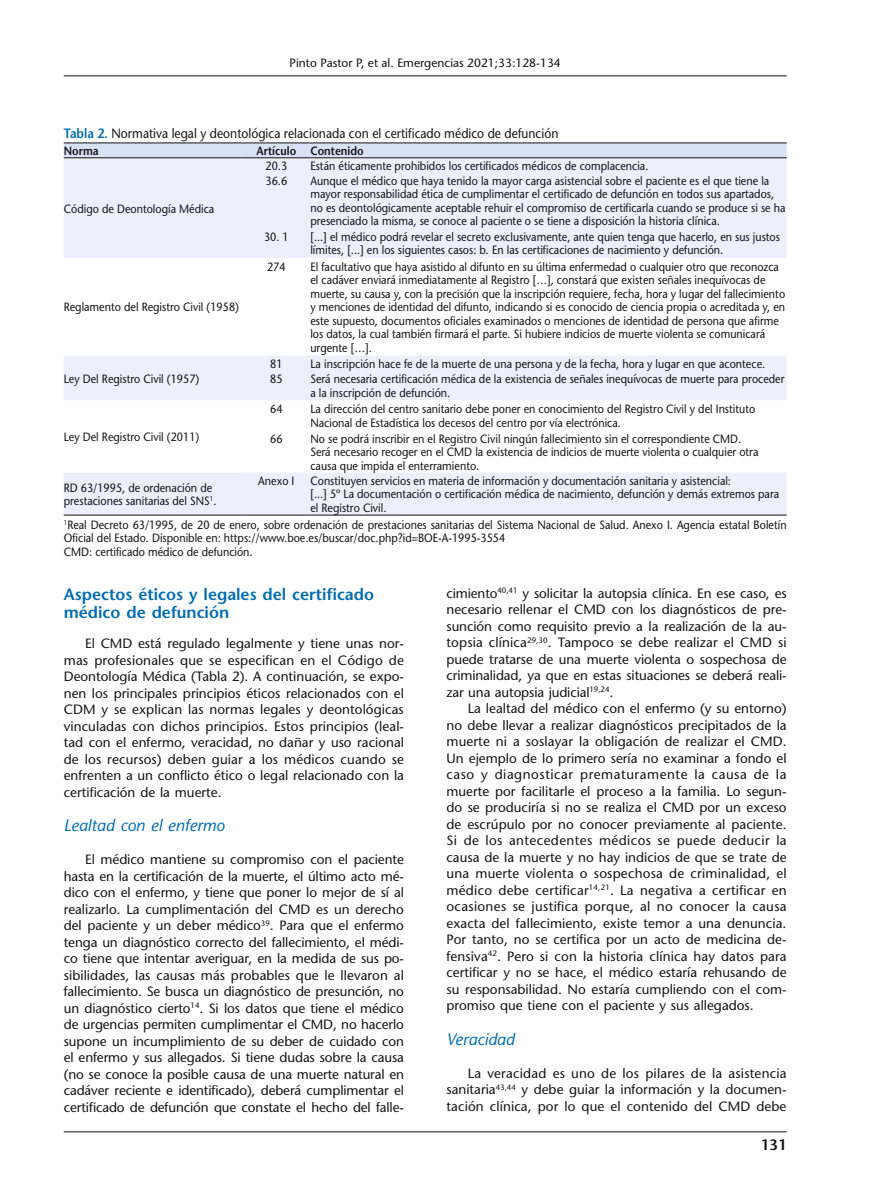
<style>
.page{position:relative;width:893px;height:1191px;background:#fff}
.page>*{position:absolute;margin:0;border:0;box-sizing:border-box;transform-origin:0 0}
._01_Ladillo_con_2_y{font:600 16.5px/18px "Stone Sans";color:#006cb2}
._02_Ladillo_con_1_y{font:italic 16.5px "Stone Sans";color:#006cb2}
.t1{font:600 15px "Stone Sans";color:#131413}
._04_Titulo_tabla{font:13.5px/16.5px "Stone Sans";color:#131413;text-align:justify}
._04_Titulo_tabla-2{font:13.5px "Stone Sans";color:#131413;scale:.9 1}
._06_Texto_tabla{font:12px/13.5px "Stone Sans";color:#131413;scale:.9 1}
._07_Nota_tabla{font:12px/13.5px "Stone Sans";color:#131413;scale:.9 1}
._06_Texto_tabla-2{font:12px "Stone Sans";color:#131413}
._05_Cabeza_Tabla{font:600 12px "Stone Sans";color:#131413;scale:.9 1}
.s1{font-weight:600;color:#006cb2}
</style>
<div class="page">
<hr style="left:64px;top:1131px;width:723px;height:1px;background:#131413">
<hr style="left:64px;top:75px;width:723px;height:1px;background:#131413">
<svg style="left:64px;top:143px;width:723px;height:14px;background:#d3daf0"></svg>
<svg style="left:64px;top:158px;width:723px;height:357px;fill:#edf0fc"></svg>
<svg style="left:64px;top:400px;width:723px;height:72px"></svg>
<hr style="left:64px;top:142px;width:178px;height:1px;background:#131413">
<hr style="left:242px;top:142px;width:68px;height:1px;background:#131413">
<hr style="left:310px;top:142px;width:477px;height:1px;background:#131413">
<hr style="left:242px;top:157px;width:68px;height:1px;background:#131413">
<hr style="left:310px;top:157px;width:477px;height:1px;background:#131413">
<hr style="left:64px;top:515px;width:178px;height:1px;background:#131413">
<hr style="left:242px;top:515px;width:68px;height:1px;background:#131413">
<hr style="left:310px;top:515px;width:477px;height:1px;background:#131413">
<hr style="left:64px;top:157px;width:178px;height:1px;background:#131413">
<p class="_06_Texto_tabla-2" style="left:290px;top:56px;width:273px">Pinto Pastor P, et al. Emergencias 2021;33:128-134</p>
<p class="_04_Titulo_tabla-2" style="left:64px;top:126px;width:551px"><span class="s1">Tabla 2.</span> Normativa legal y deontológica relacionada con el certificado médico de defunción</p>
<p class="_05_Cabeza_Tabla" style="left:64px;top:144px;width:40px">Norma</p>
<p class="_05_Cabeza_Tabla" style="left:257px;top:144px;width:46px">Artículo</p>
<p class="_05_Cabeza_Tabla" style="left:310px;top:144px;width:61px">Contenido</p>
<p class="_06_Texto_tabla" style="left:64px;top:202px;width:169px">Código de Deontología Médica</p>
<p class="_06_Texto_tabla" style="left:64px;top:300px;width:196px">Reglamento del Registro Civil (1958)</p>
<p class="_06_Texto_tabla" style="left:64px;top:372px;width:152px">Ley Del Registro Civil (1957)</p>
<p class="_06_Texto_tabla" style="left:64px;top:430px;width:152px">Ley Del Registro Civil (2011)</p>
<p class="_06_Texto_tabla" style="left:266px;top:159px;width:26px">20.3</p>
<p class="_06_Texto_tabla" style="left:310px;top:159px;width:377px">Están éticamente prohibidos los certificados médicos de complacencia.</p>
<p class="_06_Texto_tabla" style="left:266px;top:174px;width:26px">36.6</p>
<p class="_06_Texto_tabla" style="left:310px;top:174px;width:529px">Aunque el médico que haya tenido la mayor carga asistencial sobre el paciente es el que tiene la mayor responsabilidad ética de cumplimentar el certificado de defunción en todos sus apartados, no es deontológicamente aceptable rehuir el compromiso de certificarla cuando se produce si se ha presenciado la misma, se conoce al paciente o se tiene a disposición la historia clínica.</p>
<p class="_06_Texto_tabla" style="left:264px;top:230px;width:29px">30. 1</p>
<p class="_06_Texto_tabla" style="left:310px;top:230px;width:523px">[...] el médico podrá revelar el secreto exclusivamente, ante quien tenga que hacerlo, en sus justos límites, [...] en los siguientes casos: b. En las certificaciones de nacimiento y defunción.</p>
<p class="_06_Texto_tabla" style="left:267px;top:260px;width:22px">274</p>
<p class="_06_Texto_tabla" style="left:310px;top:260px;width:529px">El facultativo que haya asistido al difunto en su última enfermedad o cualquier otro que reconozca el cadáver enviará inmediatamente al Registro […], constará que existen señales inequívocas de muerte, su causa y, con la precisión que la inscripción requiere, fecha, hora y lugar del fallecimiento y menciones de identidad del difunto, indicando si es conocido de ciencia propia o acreditada y, en este supuesto, documentos oficiales examinados o menciones de identidad de persona que afirme los datos, la cual también firmará el parte. Si hubiere indicios de muerte violenta se comunicará urgente […].</p>
<p class="_06_Texto_tabla" style="left:270px;top:357px;width:15px">81</p>
<p class="_06_Texto_tabla" style="left:310px;top:357px;width:507px">La inscripción hace fe de la muerte de una persona y de la fecha, hora y lugar en que acontece.</p>
<p class="_06_Texto_tabla" style="left:270px;top:372px;width:15px">85</p>
<p class="_06_Texto_tabla" style="left:310px;top:372px;width:528px">Será necesaria certificación médica de la existencia de señales inequívocas de muerte para proceder a la inscripción de defunción.</p>
<p class="_06_Texto_tabla" style="left:270px;top:402px;width:15px">64</p>
<p class="_06_Texto_tabla" style="left:310px;top:402px;width:496px">La dirección del centro sanitario debe poner en conocimiento del Registro Civil y del Instituto<br>Nacional de Estadística los decesos del centro por vía electrónica.</p>
<p class="_06_Texto_tabla" style="left:270px;top:431px;width:15px">66</p>
<p class="_06_Texto_tabla" style="left:310px;top:431px;width:480px">No se podrá inscribir en el Registro Civil ningún fallecimiento sin el correspondiente CMD.</p>
<p class="_06_Texto_tabla" style="left:310px;top:445px;width:499px">Será necesario recoger en el CMD la existencia de indicios de muerte violenta o cualquier otra causa que impida el enterramiento.</p>
<p class="_06_Texto_tabla" style="left:258px;top:474px;width:42px">Anexo I</p>
<p class="_06_Texto_tabla" style="left:310px;top:474px;width:469px">Constituyen servicios en materia de información y documentación sanitaria y asistencial:</p>
<p class="_06_Texto_tabla" style="left:310px;top:487px;width:522px">[...] 5º La documentación o certificación médica de nacimiento, defunción y demás extremos para el Registro Civil.</p>
<p class="_07_Nota_tabla" style="left:64px;top:518px;width:805px"><sup>1</sup>Real Decreto 63/1995, de 20 de enero, sobre ordenación de prestaciones sanitarias del Sistema Nacional de Salud. Anexo I. Agencia estatal Boletín<br>Oficial del Estado. Disponible en: https://www.boe.es/buscar/doc.php?id=BOE-A-1995-3554</p>
<p class="_07_Nota_tabla" style="left:64px;top:545px;width:211px">CMD: certificado médico de defunción.</p>
<p class="_06_Texto_tabla" style="left:64px;top:481px;width:171px">RD 63/1995, de ordenación de prestaciones sanitarias del SNS<sup>1</sup>.</p>
<p class="_01_Ladillo_con_2_y" style="left:64px;top:585px;width:312px">Aspectos éticos y legales del certificado médico de defunción</p>
<p class="_04_Titulo_tabla" style="left:64px;top:635px;width:342px;text-indent:21px">El CMD está regulado legalmente y tiene unas nor&shy;mas profesionales que se especifican en el Código de Deontología Médica (Tabla 2). A continuación, se expo&shy;nen los principales principios éticos relacionados con el CDM y se explican las normas legales y deontológicas vinculadas con dichos principios. Estos principios (leal&shy;tad con el enfermo, veracidad, no dañar y uso racional de los recursos) deben guiar a los médicos cuando se enfrenten a un conflicto ético o legal relacionado con la certificación de la muerte.</p>
<p class="_02_Ladillo_con_1_y" style="left:64px;top:815px;width:162px">Lealtad con el enfermo</p>
<p class="_04_Titulo_tabla" style="left:64px;top:851px;width:342px;text-indent:21px">El médico mantiene su compromiso con el paciente hasta en la certificación de la muerte, el último acto mé&shy;dico con el enfermo, y tiene que poner lo mejor de sí al realizarlo. La cumplimentación del CMD es un derecho del paciente y un deber médico<sup>39</sup>. Para que el enfermo tenga un diagnóstico correcto del fallecimiento, el médi&shy;co tiene que intentar averiguar, en la medida de sus po&shy;sibilidades, las causas más probables que le llevaron al fallecimiento. Se busca un diagnóstico de presunción, no un diagnóstico cierto<sup>14</sup>. Si los datos que tiene el médico de urgencias permiten cumplimentar el CMD, no hacerlo supone un incumplimiento de su deber de cuidado con el enfermo y sus allegados. Si tiene dudas sobre la causa (no se conoce la posible causa de una muerte natural en cadáver reciente e identificado), deberá cumplimentar el certificado de defunción que constate el hecho del falle-</p>
<p class="_04_Titulo_tabla" style="left:446px;top:585px;width:342px">cimiento<sup>40,41</sup> y solicitar la autopsia clínica. En ese caso, es necesario rellenar el CMD con los diagnósticos de pre&shy;sunción como requisito previo a la realización de la au&shy;topsia clínica<sup>29,30</sup>. Tampoco se debe realizar el CMD si puede tratarse de una muerte violenta o sospechosa de criminalidad, ya que en estas situaciones se deberá reali&shy;zar una autopsia judicial<sup>19,24</sup>.</p>
<p class="_04_Titulo_tabla" style="left:446px;top:700px;width:342px;text-indent:21px">La lealtad del médico con el enfermo (y su entorno) no debe llevar a realizar diagnósticos precipitados de la muerte ni a soslayar la obligación de realizar el CMD.<br>Un ejemplo de lo primero sería no examinar a fondo el caso y diagnosticar prematuramente la causa de la muerte por facilitarle el proceso a la familia. Lo segun&shy;do se produciría si no se realiza el CMD por un exceso de escrúpulo por no conocer previamente al paciente.<br>Si de los antecedentes médicos se puede deducir la causa de la muerte y no hay indicios de que se trate de una muerte violenta o sospechosa de criminalidad, el médico debe certificar<sup>14,21</sup>. La negativa a certificar en ocasiones se justifica porque, al no conocer la causa exacta del fallecimiento, existe temor a una denuncia.<br>Por tanto, no se certifica por un acto de medicina de&shy;fensiva<sup>42</sup>. Pero si con la historia clínica hay datos para certificar y no se hace, el médico estaría rehusando de su responsabilidad. No estaría cumpliendo con el com&shy;promiso que tiene con el paciente y sus allegados.</p>
<p class="_02_Ladillo_con_1_y" style="left:446px;top:1029px;width:70px">Veracidad</p>
<p class="_04_Titulo_tabla" style="left:446px;top:1065px;width:342px;text-indent:21px">La veracidad es uno de los pilares de la asistencia sanitaria<sup>43,44</sup> y debe guiar la información y la documen&shy;tación clínica, por lo que el contenido del CMD debe</p>
<p class="t1" style="left:761px;top:1135px;width:27px">131</p>
</div>
